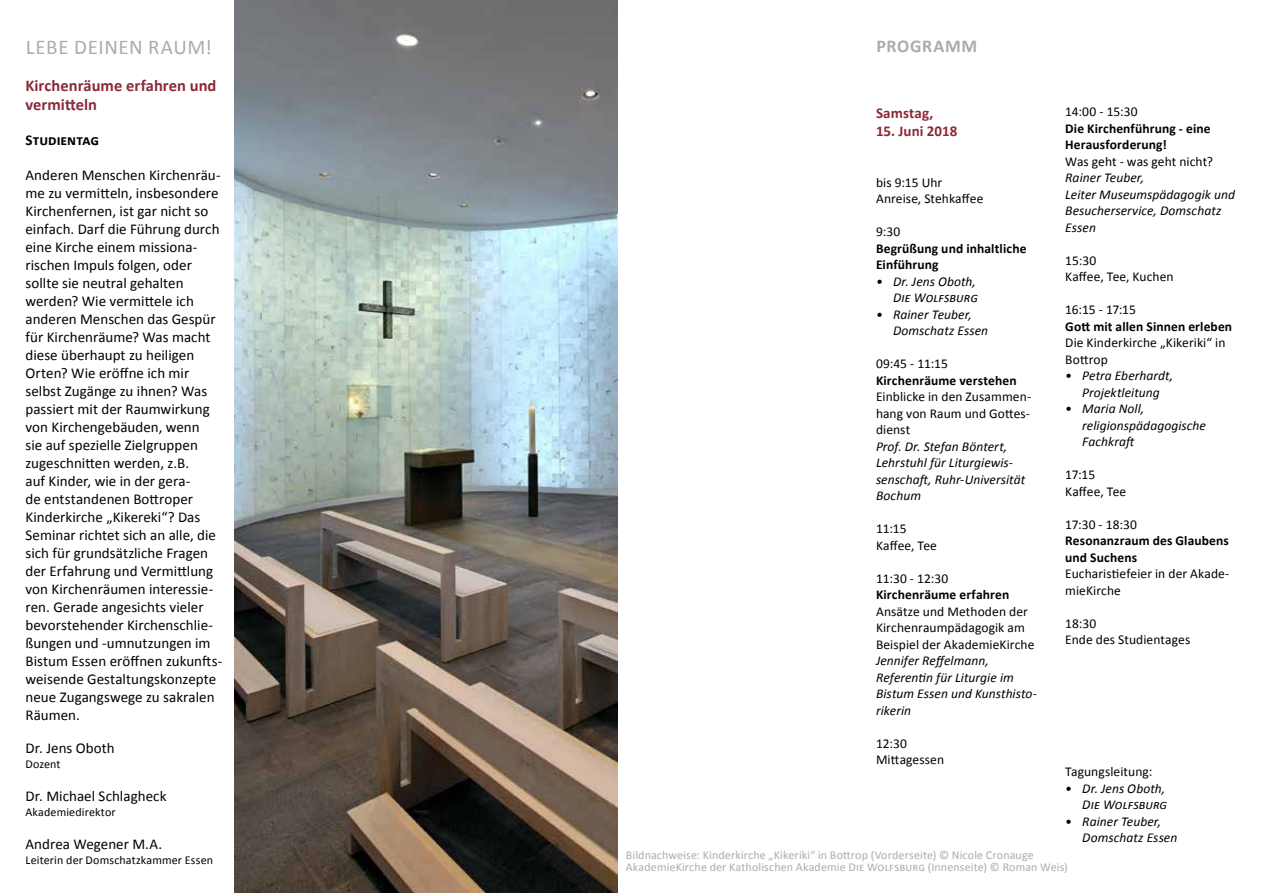
<style>
.page{position:relative;width:1263px;height:893px;background:#fff}
.page>*{position:absolute;margin:0;border:0;box-sizing:border-box;transform-origin:0 0}
.t1{font:21px "Calibri";letter-spacing:.03em;color:#adabad}
.t2{font:700 18px "Calibri";letter-spacing:.04em;color:#adabad}
.t3{font:700 16.5px/19.5px "Calibri";color:#8b2939}
.t4{font:15px/18px "Calibri";color:#000}
.t5{font:700 15px "Calibri";letter-spacing:.005em;color:#8b2939}
.t6{font:700 15px "Calibri";color:#000}
.t7{font:13.5px/16.5px "Calibri";letter-spacing:.005em;color:#000}
.t8{font:italic 13.5px/16.5px "Calibri";letter-spacing:.005em;color:#000}
.t9{font:700 13.5px/16.5px "Calibri";letter-spacing:.01em;color:#000}
.t10{font:12px/12px "Calibri";letter-spacing:.01em;color:#adabad}
.t11{font:12px "Calibri";letter-spacing:.01em;color:#000}
</style>
<div class="page">
<img style="left:235px;top:0;width:382px;height:893px">
<h1 class="t1" style="left:26px;top:32px;width:187px">LEBE DEINEN RAUM!</h1>
<p class="t3" style="left:26px;top:75px;width:192px">Kirchenräume erfahren und vermitteln</p>
<p class="t6" style="left:26px;top:129px;width:75px">Studientag</p>
<p class="t4" style="left:26px;top:166px;width:198px">Anderen Menschen Kirchenräu&shy;me zu vermitteln, insbesondere<br>Kirchenfernen, ist gar nicht so einfach. Darf die Führung durch eine Kirche einem missiona&shy;rischen Impuls folgen, oder sollte sie neutral gehalten werden? Wie vermittele ich anderen Menschen das Gespür für Kirchenräume? Was macht diese überhaupt zu heiligen<br>Orten? Wie eröffne ich mir selbst Zugänge zu ihnen? Was passiert mit der Raumwirkung von Kirchengebäuden, wenn<br>sie auf spezielle Zielgruppen zugeschnitten werden, z.B.<br>auf Kinder, wie in der gera-<br>de entstandenen Bottroper<br>Kinderkirche „Kikereki“? Das<br>Seminar richtet sich an alle, die sich für grundsätzliche Fragen der Erfahrung und Vermittlung von Kirchenräumen interessie&shy;ren. Gerade angesichts vieler bevorstehender Kirchenschlie&shy;ßungen und -umnutzungen im<br>Bistum Essen eröffnen zukunfts&shy;weisende Gestaltungskonzepte neue Zugangswege zu sakralen<br>Räumen.</p>
<p class="t4" style="left:26px;top:739px;width:91px">Dr. Jens Oboth</p>
<p class="t11" style="left:26px;top:756px;width:37px">Dozent</p>
<p class="t4" style="left:26px;top:787px;width:143px">Dr. Michael Schlagheck</p>
<p class="t11" style="left:26px;top:804px;width:92px">Akademiedirektor</p>
<p class="t4" style="left:26px;top:835px;width:138px">Andrea Wegener M.A.</p>
<p class="t11" style="left:26px;top:852px;width:189px">Leiterin der Domschatzkammer Essen</p>
<p class="t2" style="left:876px;top:33px;width:102px">PROGRAMM</p>
<p class="t7" style="left:1065px;top:103px;width:74px">14:00 - 15:30</p>
<p class="t9" style="left:1065px;top:120px;width:147px">Die Kirchenführung - eine<br>Herausforderung!</p>
<p class="t7" style="left:1065px;top:153px;width:149px">Was geht - was geht nicht?</p>
<p class="t8" style="left:1065px;top:169px;width:171px">Rainer Teuber,<br>Leiter Museumspädagogik und<br>Besucherservice, Domschatz<br>Essen</p>
<p class="t7" style="left:1065px;top:252px;width:110px">15:30<br>Kaffee, Tee, Kuchen</p>
<p class="t7" style="left:1065px;top:301px;width:72px">16:15 - 17:15</p>
<p class="t9" style="left:1065px;top:318px;width:168px">Gott mit allen Sinnen erleben</p>
<p class="t7" style="left:1065px;top:334px;width:162px">Die Kinderkirche „Kikeriki“ in<br>Bottrop</p>
<p class="t8" style="left:1065px;top:367px;width:109px;text-align:center">• Petra Eberhardt,<br>Projektleitung</p>
<p class="t8" style="left:1082px;top:400px;width:125px;text-indent:-17px">• Maria Noll, religionspädagogische<br>Fachkraft</p>
<p class="t7" style="left:1065px;top:466px;width:62px">17:15<br>Kaffee, Tee</p>
<p class="t7" style="left:1065px;top:516px;width:73px">17:30 - 18:30</p>
<p class="t9" style="left:1065px;top:532px;width:165px">Resonanzraum des Glaubens und Suchens</p>
<p class="t7" style="left:1065px;top:565px;width:166px">Eucharistiefeier in der Akade&shy;mieKirche</p>
<p class="t7" style="left:1065px;top:615px;width:127px">18:30<br>Ende des Studientages</p>
<p class="t5" style="left:876px;top:102px;width:59px">Samstag,</p>
<p class="t5" style="left:876px;top:120px;width:83px">15. Juni 2018</p>
<p class="t7" style="left:876px;top:173px;width:109px">bis 9:15 Uhr<br>Anreise, Stehkaffee</p>
<p class="t7" style="left:876px;top:223px;width:26px">9:30</p>
<p class="t9" style="left:876px;top:239px;width:152px">Begrüßung und inhaltliche<br>Einführung</p>
<p class="t8" style="left:876px;top:272px;width:103px;text-align:right">• Dr. Jens Oboth,<br>Die Wolfsburg</p>
<p class="t8" style="left:893px;top:305px;width:97px;text-indent:-17px">• Rainer Teuber,<br>Domschatz Essen</p>
<p class="t7" style="left:876px;top:355px;width:73px">09:45 - 11:15</p>
<p class="t9" style="left:876px;top:371px;width:142px">Kirchenräume verstehen</p>
<p class="t7" style="left:876px;top:388px;width:157px;text-align:justify">Einblicke in den Zusammen&shy;hang von Raum und Gottes&shy;dienst</p>
<p class="t8" style="left:876px;top:437px;width:151px">Prof. Dr. Stefan Böntert,<br>Lehrstuhl für Liturgiewis&shy;senschaft, Ruhr-Universität<br>Bochum</p>
<p class="t7" style="left:876px;top:520px;width:62px">11:15<br>Kaffee, Tee</p>
<p class="t7" style="left:876px;top:569px;width:74px">11:30 - 12:30</p>
<p class="t9" style="left:876px;top:586px;width:135px">Kirchenräume erfahren</p>
<p class="t7" style="left:876px;top:602px;width:160px">Ansätze und Methoden der<br>Kirchenraumpädagogik am<br>Beispiel der AkademieKirche</p>
<p class="t8" style="left:876px;top:652px;width:162px">Jennifer Reffelmann,<br>Referentin für Liturgie im<br>Bistum Essen und Kunsthisto&shy;rikerin</p>
<p class="t7" style="left:876px;top:734px;width:70px">12:30<br>Mittagessen</p>
<p class="t7" style="left:1065px;top:763px;width:89px">Tagungsleitung:</p>
<p class="t8" style="left:1065px;top:779px;width:103px;text-align:right">• Dr. Jens Oboth,<br>Die Wolfsburg</p>
<p class="t8" style="left:1082px;top:812px;width:97px;text-indent:-17px">• Rainer Teuber,<br>Domschatz Essen</p>
<p class="t10" style="left:626px;top:849px;width:443px">Bildnachweise: Kinderkirche „Kikeriki“ in Bottrop (Vorderseite) © Nicole Cronauge<br>AkademieKirche der Katholischen Akademie Die Wolfsburg (Innenseite) © Roman Weis)</p>
</div>
